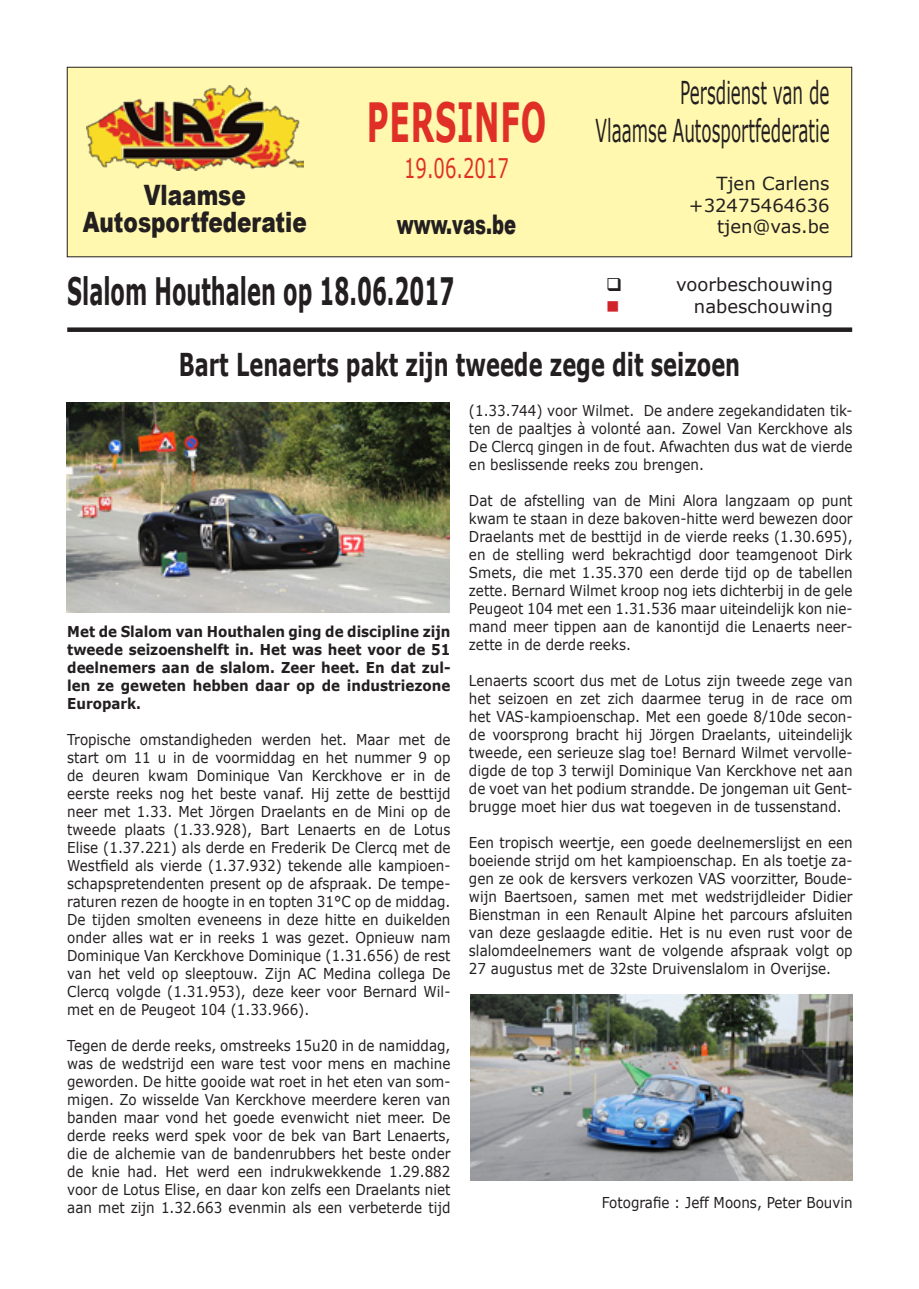
<style>
.page{position:relative;width:919px;height:1289px;background:#fff}
.page>*{position:absolute;margin:0;border:0;box-sizing:border-box;transform-origin:0 0}
.t1{font:700 54px "Verdana";letter-spacing:.025em;color:#df2f27;scale:.56 1}
.t2{font:700 37.8px "Verdana";color:#231f20;scale:.56 1}
.t3{font:31.5px "Verdana";color:#231f20;scale:.53 1}
.t4{font:700 31.5px "Verdana";color:#231f20;scale:.67 1}
.t5{font:900 28.05px "Arial";color:#231f20;scale:.77 1}
.t6{font:900 27px "Arial";color:#231f20;scale:.67 1}
.t7{font:27px "Verdana";color:#df2f27;scale:.67 1}
.t8{font:18px "Verdana";color:#231f20}
.t9{font:18px "Wingdings";color:#d1232a}
.t10{font:15px/18px "Verdana";color:#231f20;text-align:justify;scale:.9 1}
.t11{font:700 15px/18px "Verdana";color:#231f20;text-align:justify;scale:.9 1}
</style>
<div class="page">
<div style="left:67px;top:67px;width:784px;height:190px;background:#fff8ae"></div>
<div style="left:67px;top:67px;width:785px;height:190px;border:1px solid #231f20"></div>
<img style="left:86px;top:86px;width:218px;height:84px">
<div style="left:67px;top:327px;width:785px;height:5px;background:#231f20"></div>
<img style="left:67px;top:402px;width:382px;height:210px">
<img style="left:470px;top:994px;width:382px;height:186px">
<p class="t1" style="left:367px;top:88px;width:322px">PERSINFO</p>
<p class="t7" style="left:404px;top:150px;width:158px">19.06.2017</p>
<p class="t5" style="left:144px;top:175px;width:134px">Vlaamse</p>
<p class="t5" style="left:83px;top:202px;width:292px">Autosportfederatie</p>
<p class="t6" style="left:397px;top:205px;width:180px">www.vas.be</p>
<p class="t3" style="left:680px;top:73px;width:283px">Persdienst van de</p>
<p class="t3" style="left:595px;top:110px;width:443px">Vlaamse Autosportfederatie</p>
<p class="t8" style="left:716px;top:172px;width:115px">Tjen Carlens</p>
<p class="t8" style="left:689px;top:193px;width:142px">+32475464636</p>
<p class="t8" style="left:717px;top:215px;width:114px">tjen@vas.be</p>
<p class="t2" style="left:67px;top:267px;width:692px">Slalom Houthalen op 18.06.2017</p>
<p class="t8" style="left:676px;top:273px;width:158px">voorbeschouwing</p>
<p class="t9" style="left:606px;top:297px;width:15px">■</p>
<p class="t8" style="left:694px;top:295px;width:140px">nabeschouwing</p>
<p class="t4" style="left:179px;top:344px;width:839px">Bart Lenaerts pakt zijn tweede zege dit seizoen</p>
<p class="t10" style="left:469px;top:400px;width:428px">(1.33.744) voor Wilmet. De andere zegekandidaten tik&shy;ten de paaltjes à volonté aan. Zowel Van Kerckhove als De Clercq gingen in de fout. Afwachten dus wat de vierde en beslissende reeks zou brengen.</p>
<p class="t10" style="left:469px;top:490px;width:428px">Dat de afstelling van de Mini Alora langzaam op punt kwam te staan in deze bakoven-hitte werd bewezen door Draelants met de besttijd in de vierde reeks (1.30.695), en de stelling werd bekrachtigd door teamgenoot Dirk Smets, die met 1.35.370 een derde tijd op de tabellen zette. Bernard Wilmet kroop nog iets dichterbij in de gele Peugeot 104 met een 1.31.536 maar uiteindelijk kon nie&shy;mand meer tippen aan de kanontijd die Lenaerts neer&shy;zette in de derde reeks.</p>
<p class="t10" style="left:469px;top:670px;width:428px">Lenaerts scoort dus met de Lotus zijn tweede zege van het seizoen en zet zich daarmee terug in de race om het VAS-kampioenschap. Met een goede 8/10de secon&shy;de voorsprong bracht hij Jörgen Draelants, uiteindelijk tweede, een serieuze slag toe! Bernard Wilmet vervolle&shy;digde de top 3 terwijl Dominique Van Kerckhove net aan de voet van het podium strandde. De jongeman uit Gent&shy;brugge moet hier dus wat toegeven in de tussenstand.</p>
<p class="t10" style="left:469px;top:832px;width:428px">Een tropisch weertje, een goede deelnemerslijst en een boeiende strijd om het kampioenschap. En als toetje za&shy;gen ze ook de kersvers verkozen VAS voorzitter, Boude&shy;wijn Baertsoen, samen met met wedstrijdleider Didier Bienstman in een Renault Alpine het parcours afsluiten van deze geslaagde editie. Het is nu even rust voor de slalomdeelnemers want de volgende afspraak volgt op 27 augustus met de 32ste Druivenslalom in Overijse.</p>
<p class="t11" style="left:67px;top:622px;width:427px">Met de Slalom van Houthalen ging de discipline zijn tweede seizoenshelft in. Het was heet voor de 51 deelnemers aan de slalom. Zeer heet. En dat zul&shy;len ze geweten hebben daar op de industriezone Europark.</p>
<p class="t10" style="left:67px;top:730px;width:427px">Tropische omstandigheden werden het. Maar met de start om 11 u in de voormiddag en het nummer 9 op de deuren kwam Dominique Van Kerckhove er in de eerste reeks nog het beste vanaf. Hij zette de besttijd neer met 1.33. Met Jörgen Draelants en de Mini op de tweede plaats (1.33.928), Bart Lenaerts en de Lotus Elise (1.37.221) als derde en Frederik De Clercq met de Westfield als vierde (1.37.932) tekende alle kampioen&shy;schapspretendenten present op de afspraak. De tempe&shy;raturen rezen de hoogte in en topten 31°C op de middag.<br>De tijden smolten eveneens in deze hitte en duikelden onder alles wat er in reeks 1 was gezet. Opnieuw nam Dominique Van Kerckhove Dominique (1.31.656) de rest van het veld op sleeptouw. Zijn AC Medina collega De Clercq volgde (1.31.953), deze keer voor Bernard Wil&shy;met en de Peugeot 104 (1.33.966).</p>
<p class="t10" style="left:67px;top:1036px;width:427px">Tegen de derde reeks, omstreeks 15u20 in de namiddag, was de wedstrijd een ware test voor mens en machine geworden. De hitte gooide wat roet in het eten van som&shy;migen. Zo wisselde Van Kerckhove meerdere keren van banden maar vond het goede evenwicht niet meer. De derde reeks werd spek voor de bek van Bart Lenaerts, die de alchemie van de bandenrubbers het beste onder de knie had. Het werd een indrukwekkende 1.29.882 voor de Lotus Elise, en daar kon zelfs een Draelants niet aan met zijn 1.32.663 evenmin als een verbeterde tijd</p>
<p class="t10" style="left:601px;top:1192px;width:280px">Fotografie : Jeff Moons, Peter Bouvin</p>
</div>
